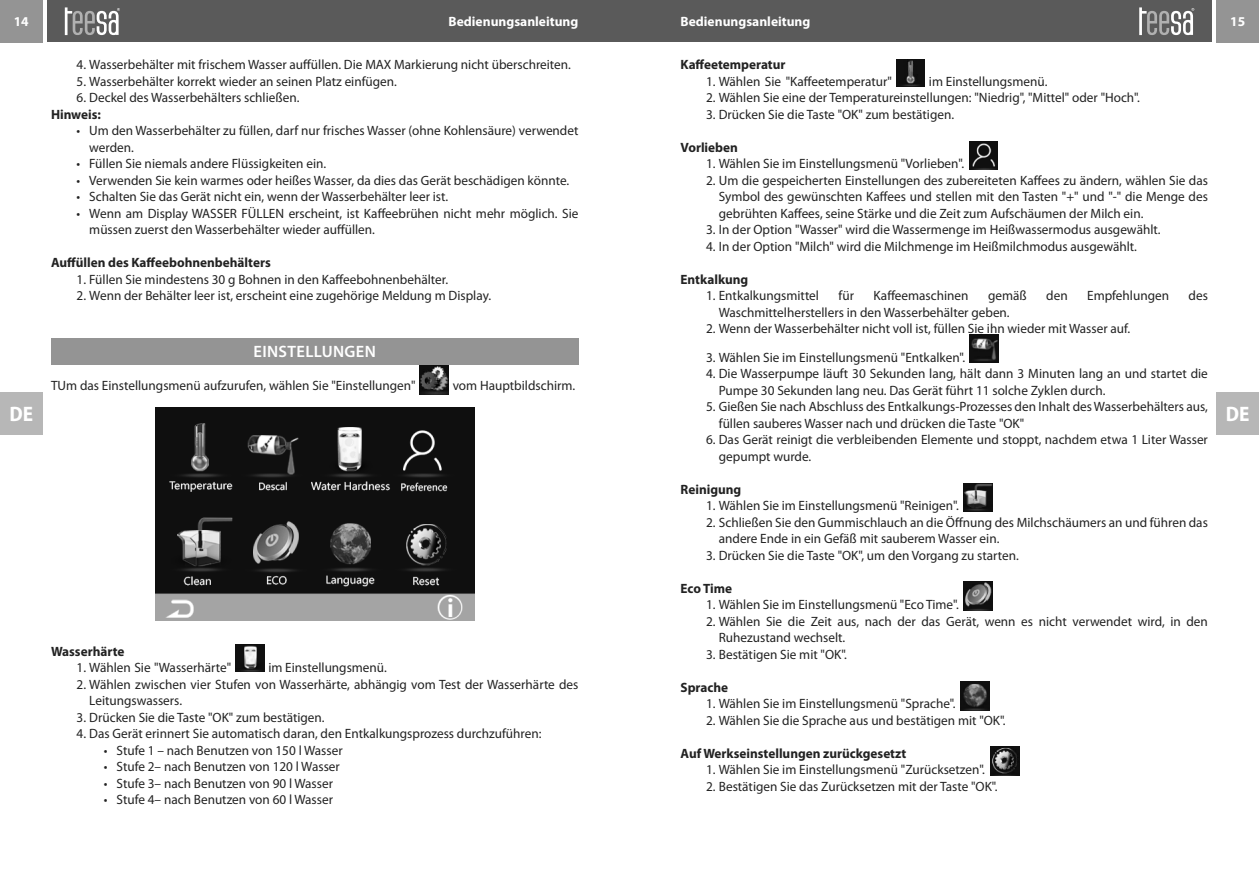
<style>
.page{position:relative;width:1259px;height:893px;background:#fff}
.page>*{position:absolute;margin:0;border:0;box-sizing:border-box;transform-origin:0 0}
.t1{font:700 semi-condensed 21px "Myriad Pro";color:#fff}
.t2{font:600 16.5px "Myriad Pro";letter-spacing:.02em;color:#fff}
.t3{font:13.5px/16.5px "Myriad Pro";color:#222}
.t4{font:700 13.5px "Myriad Pro";color:#222}
.t5{font:700 13.5px "Myriad Pro";color:#fff}
</style>
<div class="page">
<div style="left:51px;top:338px;width:527px;height:26px;background:#949494"></div>
<img style="left:155px;top:407px;width:319px;height:213px">
<img style="left:420px;top:365px;width:28px;height:29px">
<img style="left:235px;top:644px;width:29px;height:28px">
<div style="left:47px;top:0;width:582px;height:42px;background:#5a5a5a"></div>
<div style="left:629px;top:0;width:583px;height:42px;background:#5a5a5a"></div>
<div style="left:0;top:0;width:43px;height:43px;background:#949494"></div>
<div style="left:1216px;top:0;width:43px;height:43px;background:#949494"></div>
<svg style="left:65px;top:7px;width:55px;height:28px"></svg>
<svg style="left:1139px;top:7px;width:55px;height:28px"></svg>
<div style="left:1216px;top:392px;width:43px;height:43px;background:#b7b7b7"></div>
<div style="left:0;top:392px;width:43px;height:43px;background:#b7b7b7"></div>
<img style="left:896px;top:60px;width:28px;height:26px">
<img style="left:969px;top:141px;width:28px;height:29px">
<img style="left:970px;top:334px;width:28px;height:29px">
<img style="left:963px;top:483px;width:29px;height:29px">
<img style="left:963px;top:582px;width:29px;height:29px">
<img style="left:960px;top:681px;width:29px;height:29px">
<img style="left:990px;top:746px;width:29px;height:29px">
<p class="t5" style="left:14px;top:16px;width:16px">14</p>
<p class="t5" style="left:448px;top:16px;width:131px">Bedienungsanleitung</p>
<p class="t5" style="left:680px;top:16px;width:131px">Bedienungsanleitung</p>
<p class="t5" style="left:1230px;top:16px;width:16px">15</p>
<p class="t4" style="left:680px;top:59px;width:106px">Kaffeetemperatur</p>
<p class="t3" style="left:706px;top:74px;width:187px">1. Wählen Sie "Kaffeetemperatur"</p>
<p class="t3" style="left:929px;top:74px;width:120px">im Einstellungsmenü.</p>
<p class="t3" style="left:706px;top:91px;width:435px">2. Wählen Sie eine der Temperatureinstellungen: "Niedrig", "Mittel" oder "Hoch".</p>
<p class="t3" style="left:706px;top:107px;width:250px">3. Drücken Sie die Taste "OK" zum bestätigen.</p>
<p class="t4" style="left:680px;top:142px;width:59px">Vorlieben</p>
<p class="t3" style="left:706px;top:157px;width:260px">1. Wählen Sie im Einstellungsmenü "Vorlieben".</p>
<p class="t3" style="left:719px;top:173px;width:490px;text-align:justify;text-indent:-13px">2. Um die gespeicherten Einstellungen des zubereiteten Kaffees zu ändern, wählen Sie das Symbol des gewünschten Kaffees und stellen mit den Tasten "+" und "-" die Menge des gebrühten Kaffees, seine Stärke und die Zeit zum Aufschäumen der Milch ein.</p>
<p class="t3" style="left:706px;top:223px;width:456px">3. In der Option "Wasser" wird die Wassermenge im Heißwassermodus ausgewählt.</p>
<p class="t3" style="left:706px;top:239px;width:432px">4. In der Option "Milch" wird die Milchmenge im Heißmilchmodus ausgewählt.</p>
<p class="t4" style="left:680px;top:274px;width:69px">Entkalkung</p>
<p class="t3" style="left:706px;top:289px;width:114px">1. Entkalkungsmittel</p>
<p class="t3" style="left:838px;top:289px;width:17px">für</p>
<p class="t3" style="left:873px;top:289px;width:96px">Kaffeemaschinen</p>
<p class="t3" style="left:988px;top:289px;width:40px">gemäß</p>
<p class="t3" style="left:1046px;top:289px;width:23px">den</p>
<p class="t3" style="left:1087px;top:289px;width:83px">Empfehlungen</p>
<p class="t3" style="left:1188px;top:289px;width:21px">des</p>
<p class="t3" style="left:719px;top:305px;width:292px">Waschmittelherstellers in den Wasserbehälter geben.</p>
<p class="t3" style="left:706px;top:322px;width:426px">2. Wenn der Wasserbehälter nicht voll ist, füllen Sie ihn wieder mit Wasser auf.</p>
<p class="t3" style="left:706px;top:350px;width:261px">3. Wählen Sie im Einstellungsmenü "Entkalken".</p>
<p class="t3" style="left:719px;top:367px;width:490px;text-indent:-13px">4. Die Wasserpumpe läuft 30 Sekunden lang, hält dann 3 Minuten lang an und startet die<br>Pumpe 30 Sekunden lang neu. Das Gerät führt 11 solche Zyklen durch.</p>
<p class="t3" style="left:719px;top:400px;width:490px;text-indent:-13px">5. Gießen Sie nach Abschluss des Entkalkungs-Prozesses den Inhalt des Wasserbehälters aus, füllen sauberes Wasser nach und drücken die Taste "OK"</p>
<p class="t3" style="left:719px;top:433px;width:490px;text-indent:-13px">6. Das Gerät reinigt die verbleibenden Elemente und stoppt, nachdem etwa 1 Liter Wasser gepumpt wurde.</p>
<p class="t4" style="left:680px;top:484px;width:62px">Reinigung</p>
<p class="t3" style="left:706px;top:499px;width:254px">1. Wählen Sie im Einstellungsmenü "Reinigen".</p>
<p class="t3" style="left:719px;top:515px;width:490px;text-indent:-13px">2. Schließen Sie den Gummischlauch an die Öffnung des Milchschäumers an und führen das andere Ende in ein Gefäß mit sauberem Wasser ein.</p>
<p class="t3" style="left:706px;top:548px;width:314px">3. Drücken Sie die Taste "OK", um den Vorgang zu starten.</p>
<p class="t4" style="left:680px;top:583px;width:53px">Eco Time</p>
<p class="t3" style="left:706px;top:598px;width:254px">1. Wählen Sie im Einstellungsmenü "Eco Time".</p>
<p class="t3" style="left:719px;top:614px;width:490px;text-indent:-13px">2. Wählen Sie die Zeit aus, nach der das Gerät, wenn es nicht verwendet wird, in den<br>Ruhezustand wechselt.</p>
<p class="t3" style="left:706px;top:647px;width:142px">3. Bestätigen Sie mit "OK".</p>
<p class="t4" style="left:680px;top:682px;width:49px">Sprache</p>
<p class="t3" style="left:706px;top:697px;width:251px">1. Wählen Sie im Einstellungsmenü "Sprache".</p>
<p class="t3" style="left:706px;top:713px;width:301px">2. Wählen Sie die Sprache aus und bestätigen mit "OK".</p>
<p class="t4" style="left:680px;top:748px;width:227px">Auf Werkseinstellungen zurückgesetzt</p>
<p class="t3" style="left:706px;top:763px;width:280px">1. Wählen Sie im Einstellungsmenü "Zurücksetzen".</p>
<p class="t3" style="left:706px;top:779px;width:293px">2. Bestätigen Sie das Zurücksetzen mit der Taste "OK".</p>
<p class="t3" style="left:77px;top:58px;width:496px">4. Wasserbehälter mit frischem Wasser auffüllen. Die MAX Markierung nicht überschreiten.</p>
<p class="t3" style="left:77px;top:74px;width:322px">5. Wasserbehälter korrekt wieder an seinen Platz einfügen.</p>
<p class="t3" style="left:77px;top:91px;width:224px">6. Deckel des Wasserbehälters schließen.</p>
<p class="t4" style="left:51px;top:109px;width:51px">Hinweis:</p>
<p class="t3" style="left:89px;top:124px;width:490px;text-indent:-13px">• Um den Wasserbehälter zu füllen, darf nur frisches Wasser (ohne Kohlensäure) verwendet werden.</p>
<p class="t3" style="left:77px;top:157px;width:251px">• Füllen Sie niemals andere Flüssigkeiten ein.</p>
<p class="t3" style="left:77px;top:173px;width:494px">• Verwenden Sie kein warmes oder heißes Wasser, da dies das Gerät beschädigen könnte.</p>
<p class="t3" style="left:77px;top:190px;width:373px">• Schalten Sie das Gerät nicht ein, wenn der Wasserbehälter leer ist.</p>
<p class="t3" style="left:89px;top:206px;width:490px;text-indent:-13px">• Wenn am Display WASSER FÜLLEN erscheint, ist Kaffeebrühen nicht mehr möglich. Sie müssen zuerst den Wasserbehälter wieder auffüllen.</p>
<p class="t4" style="left:51px;top:257px;width:221px">Auffüllen des Kaffeebohnenbehälters</p>
<p class="t3" style="left:77px;top:272px;width:373px">1. Füllen Sie mindestens 30 g Bohnen in den Kaffeebohnenbehälter.</p>
<p class="t3" style="left:77px;top:289px;width:416px">2. Wenn der Behälter leer ist, erscheint eine zugehörige Meldung m Display.</p>
<p class="t2" style="left:254px;top:344px;width:124px">EINSTELLUNGEN</p>
<p class="t3" style="left:51px;top:379px;width:366px">TUm das Einstellungsmenü aufzurufen, wählen Sie "Einstellungen"</p>
<p class="t3" style="left:453px;top:379px;width:124px">vom Hauptbildschirm.</p>
<h1 class="t1" style="left:9px;top:405px;width:25px">DE</h1>
<h1 class="t1" style="left:1225px;top:405px;width:25px">DE</h1>
<p class="t4" style="left:51px;top:646px;width:75px">Wasserhärte</p>
<p class="t3" style="left:77px;top:661px;width:156px">1. Wählen Sie "Wasserhärte"</p>
<p class="t3" style="left:268px;top:661px;width:120px">im Einstellungsmenü.</p>
<p class="t3" style="left:89px;top:677px;width:490px;text-indent:-13px">2. Wählen zwischen vier Stufen von Wasserhärte, abhängig vom Test der Wasserhärte des<br>Leitungswassers.</p>
<p class="t3" style="left:77px;top:710px;width:250px">3. Drücken Sie die Taste "OK" zum bestätigen.</p>
<p class="t3" style="left:77px;top:727px;width:466px">4. Das Gerät erinnert Sie automatisch daran, den Entkalkungsprozess durchzuführen:</p>
<p class="t3" style="left:104px;top:743px;width:240px">• Stufe 1 – nach Benutzen von 150 l Wasser</p>
<p class="t3" style="left:104px;top:760px;width:238px">• Stufe 2– nach Benutzen von 120 l Wasser</p>
<p class="t3" style="left:104px;top:776px;width:231px">• Stufe 3– nach Benutzen von 90 l Wasser</p>
<p class="t3" style="left:104px;top:793px;width:231px">• Stufe 4– nach Benutzen von 60 l Wasser</p>
</div>
